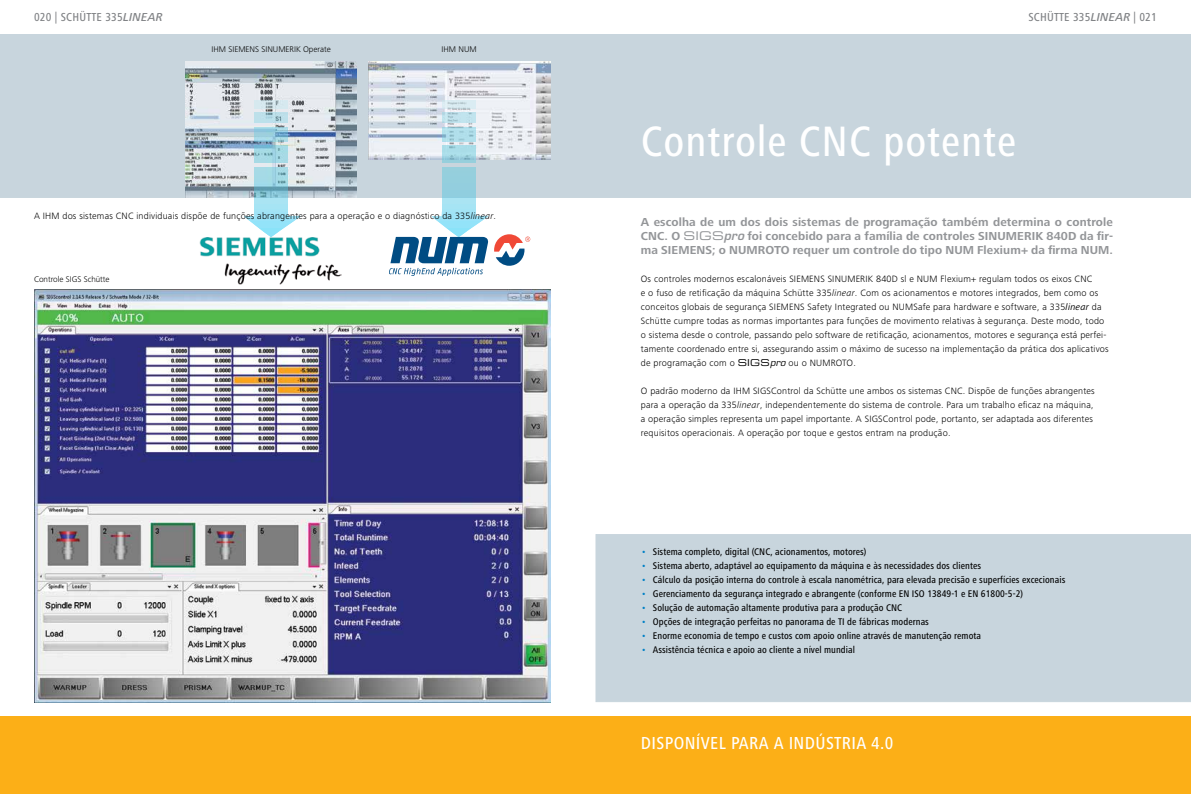
<style>
.page{position:relative;width:1191px;height:794px;background:#fff}
.page>*{position:absolute;margin:0;border:0;box-sizing:border-box;transform-origin:0 0}
.t1{font:500 condensed 44px "Frutiger Next LT";letter-spacing:.02em;color:#fff}
.t2{font:500 condensed 18px "Frutiger Next LT";letter-spacing:.02em;color:#fff}
.t3{font:700 12px/14px "Frutiger Next LT";letter-spacing:.01em;color:#939598;text-align:justify}
.t4{font:500 condensed 12px "Frutiger Next LT";letter-spacing:.02em;color:#808285}
.t5{font:500 condensed 10px "Frutiger Next LT";letter-spacing:.005em;color:#000}
.t6{font:300 9.5px/14px "Frutiger Next LT";letter-spacing:.02em;color:#000}
.t7{font:300 8.5px "Frutiger Next LT";color:#000}
.s1{font-style:italic;font-stretch:normal}
.s2{font-style:italic}
.s3{font-family:"Eurostile Extended Two";font-weight:400}
.s4{font-family:"Eurostile";font-weight:600;font-style:italic}
.s5{font-weight:400;font-style:italic}
.s6{font-family:"Eurostile";font-weight:400;font-style:italic}
.s7{color:#0080c6}
</style>
<div class="page">
<div style="left:0;top:716px;width:1191px;height:78px;background:#fcaf17"></div>
<div style="left:0;top:34px;width:1191px;height:164px;background:#c8d5dd"></div>
<div style="left:595px;top:534px;width:596px;height:168px;background:#c8d5dd"></div>
<img style="left:34px;top:289px;width:516px;height:413px">
<img style="left:368px;top:62px;width:182px;height:97px">
<img style="left:186px;top:62px;width:170px;height:136px">
<img style="left:200px;top:237px;width:142px;height:48px">
<svg style="left:254px;top:100px;width:34px;height:9px"></svg>
<svg style="left:254px;top:112px;width:34px;height:11px"></svg>
<svg style="left:254px;top:127px;width:34px;height:15px"></svg>
<svg style="left:254px;top:146px;width:34px;height:17px"></svg>
<hr style="left:254px;top:167px;width:34px;height:4px;background:#a6dae5">
<svg style="left:254px;top:171px;width:34px;height:3px"></svg>
<svg style="left:254px;top:174px;width:34px;height:2px"></svg>
<hr style="left:254px;top:176px;width:34px;height:4px;background:#a4dae5">
<svg style="left:254px;top:180px;width:34px;height:3px"></svg>
<svg style="left:254px;top:183px;width:34px;height:2px"></svg>
<svg style="left:254px;top:185px;width:34px;height:3px"></svg>
<div style="left:254px;top:188px;width:34px;height:5px;background:#5d9bae"></div>
<svg style="left:254px;top:190px;width:34px;height:3px"></svg>
<svg style="left:254px;top:193px;width:34px;height:2px"></svg>
<svg style="left:254px;top:195px;width:34px;height:2px"></svg>
<div style="left:254px;top:197px;width:34px;height:5px;background:#aae4f3"></div>
<div style="left:254px;top:202px;width:34px;height:5px;background:#aae4f3"></div>
<div style="left:254px;top:204px;width:34px;height:5px;background:#a6e4f4"></div>
<div style="left:254px;top:209px;width:34px;height:5px;background:#a2e3f5"></div>
<svg style="left:244px;top:214px;width:57px;height:23px"></svg>
<svg style="left:442px;top:100px;width:33px;height:9px"></svg>
<svg style="left:442px;top:112px;width:33px;height:11px"></svg>
<svg style="left:442px;top:127px;width:33px;height:15px"></svg>
<svg style="left:442px;top:146px;width:33px;height:17px"></svg>
<hr style="left:442px;top:167px;width:33px;height:4px;background:#96cfdc">
<div style="left:442px;top:171px;width:33px;height:5px;background:#95cfdd"></div>
<hr style="left:442px;top:176px;width:33px;height:4px;background:#94cfdd">
<div style="left:442px;top:180px;width:33px;height:5px;background:#94cfdd"></div>
<div style="left:442px;top:185px;width:33px;height:5px;background:#93cede"></div>
<div style="left:442px;top:190px;width:33px;height:5px;background:#90cedf"></div>
<hr style="left:442px;top:195px;width:33px;height:4px;background:#90cedf">
<div style="left:442px;top:197px;width:33px;height:5px;background:#aae4f3"></div>
<div style="left:442px;top:202px;width:33px;height:5px;background:#aae4f3"></div>
<div style="left:442px;top:204px;width:33px;height:5px;background:#a6e4f4"></div>
<div style="left:442px;top:209px;width:33px;height:5px;background:#a2e3f5"></div>
<svg style="left:389px;top:212px;width:141px;height:64px"></svg>
<p class="t4" style="left:34px;top:10px;width:130px">020 | Schütte 335<span class="s1">LINEAR</span></p>
<p class="t4" style="left:1028px;top:10px;width:130px">Schütte 335<span class="s1">LINEAR</span> | 021</p>
<p class="t7" style="left:211px;top:44px;width:121px">IHM SIEMENS SINUMERIK Operate</p>
<p class="t7" style="left:441px;top:44px;width:37px">IHM NUM</p>
<p class="t6" style="left:34px;top:209px;width:463px">A IHM dos sistemas CNC individuais dispõe de funções abrangentes para a operação e o diagnóstico da 335<span class="s2">linear</span>.</p>
<p class="t7" style="left:34px;top:274px;width:77px">Controle SIGS Schütte</p>
<h1 class="t1" style="left:641px;top:117px;width:182px">Controle CNC</h1>
<h1 class="t1" style="left:883px;top:117px;width:135px">potente</h1>
<p class="t3" style="left:641px;top:215px;width:473px">A escolha de um dos dois sistemas de programação também determina o controle CNC. O <span class="s3">SIGS</span><span class="s4">pro</span> foi concebido para a família de controles SINUMERIK 840D da fir&shy;ma SIEMENS; o NUMROTO requer um controle do tipo NUM Flexium+ da firma NUM.</p>
<p class="t6" style="left:641px;top:272px;width:469px">Os controles modernos escalonáveis SIEMENS SINUMERIK 840D sl e NUM Flexium+ regulam todos os eixos CNC<br>e o fuso de retificação da máquina Schütte 335<span class="s2">linear</span>. Com os acionamentos e motores integrados, bem como os conceitos globais de segurança SIEMENS Safety Integrated ou NUMSafe para hardware e software, a 335<span class="s5">linear</span> da Schütte cumpre todas as normas importantes para funções de movimento relativas à segurança. Deste modo, todo o sistema desde o controle, passando pelo software de retificação, acionamentos, motores e segurança está perfei&shy;tamente coordenado entre si, assegurando assim o máximo de sucesso na implementação da prática dos aplicativos de programação com o <span class="s3">SIGS</span><span class="s6">pro</span> ou o NUMROTO.</p>
<p class="t6" style="left:641px;top:384px;width:455px">O padrão moderno da IHM SIGSControl da Schütte une ambos os sistemas CNC. Dispõe de funções abrangentes para a operação da 335<span class="s2">linear</span>, independentemente do sistema de controle. Para um trabalho eficaz na máquina, a operação simples representa um papel importante. A SIGSControl pode, portanto, ser adaptada aos diferentes requisitos operacionais. A operação por toque e gestos entram na produção.</p>
<p class="t5" style="left:641px;top:546px;width:226px"><span class="s7">•</span> Sistema completo, digital (CNC, acionamentos, motores)</p>
<p class="t5" style="left:641px;top:560px;width:341px"><span class="s7">•</span> Sistema aberto, adaptável ao equipamento da máquina e às necessidades dos clientes</p>
<p class="t5" style="left:641px;top:574px;width:425px"><span class="s7">•</span> Cálculo da posição interna do controle à escala nanométrica, para elevada precisão e superfícies excecionais</p>
<p class="t5" style="left:641px;top:588px;width:383px"><span class="s7">•</span> Gerenciamento da segurança integrado e abrangente (conforme EN ISO 13849-1 e EN 61800-5-2)</p>
<p class="t5" style="left:641px;top:602px;width:251px"><span class="s7">•</span> Solução de automação altamente produtiva para a produção CNC</p>
<p class="t5" style="left:641px;top:616px;width:289px"><span class="s7">•</span> Opções de integração perfeitas no panorama de TI de fábricas modernas</p>
<p class="t5" style="left:641px;top:630px;width:341px"><span class="s7">•</span> Enorme economia de tempo e custos com apoio online através de manutenção remota</p>
<p class="t5" style="left:641px;top:644px;width:215px"><span class="s7">•</span> Assistência técnica e apoio ao cliente a nível mundial</p>
<h2 class="t2" style="left:641px;top:732px;width:254px">Disponível para a indústria 4.0</h2>
</div>
